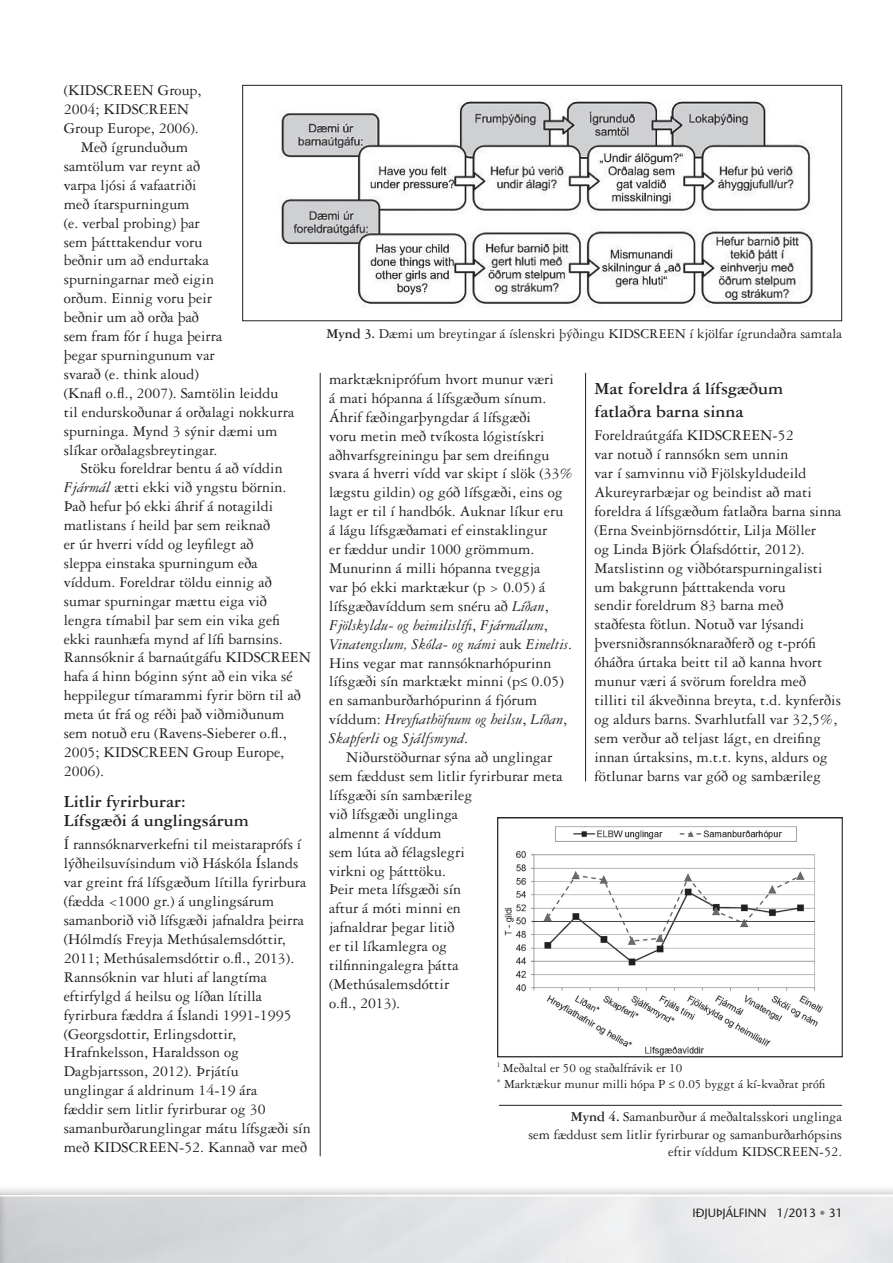
<style>
.page{position:relative;width:893px;height:1263px;background:#fff}
.page>*{position:absolute;margin:0;border:0;box-sizing:border-box;transform-origin:0 0}
.t1{font:700 18px/18.9px "Garamond 3 LT Std";color:#231f20}
.t2{font:15.9px/18.9px "Garamond 3 LT Std";color:#231f20}
.t3{font:14.4px/17.4px "Garamond 3 LT Std";color:#231f20;text-align:right}
.t4{font:13.2px/16.5px "Garamond 3 LT Std";color:#231f20}
.t5{font:500 12px "Stone Sans Std";color:#231f20}
.s1{font-style:italic}
.s2{font-weight:700}
.s3{color:#808285}
</style>
<div class="page">
<div style="left:0;top:1184px;width:893px;height:79px;background:#231f20;opacity:.25"></div>
<img style="left:8px;top:1196px;width:885px;height:67px">
<div style="left:0;top:1184px;width:8px;height:79px;background:#231f20;opacity:.25"></div>
<hr style="left:0;top:1195px;width:893px;height:1px;background:#fff">
<hr style="left:320px;top:373px;width:1px;height:783px;background:#231f20">
<hr style="left:585px;top:373px;width:1px;height:408px;background:#231f20">
<img style="left:279px;top:98px;width:534px;height:210px">
<div style="left:242px;top:85px;width:600px;height:236px;border:1px solid #231f20"></div>
<img style="left:504px;top:826px;width:319px;height:229px">
<hr style="left:499px;top:1105px;width:343px;height:1px;background:#231f20">
<p class="t2" style="left:64px;top:81px;width:139px">(KIDSCREEN Group,</p>
<p class="t2" style="left:64px;top:100px;width:127px">2004; KIDSCREEN</p>
<p class="t2" style="left:64px;top:119px;width:137px">Group Europe, 2006).</p>
<p class="t2" style="left:81px;top:138px;width:109px">Með ígrunduðum</p>
<p class="t2" style="left:64px;top:157px;width:138px">samtölum var reynt að</p>
<p class="t2" style="left:64px;top:176px;width:134px">varpa ljósi á vafaatriði</p>
<p class="t2" style="left:64px;top:195px;width:127px">með ítarspurningum</p>
<p class="t2" style="left:64px;top:213px;width:138px">(e. verbal probing) þar</p>
<p class="t2" style="left:64px;top:232px;width:140px">sem þátttakendur voru</p>
<p class="t2" style="left:64px;top:251px;width:147px">beðnir um að endurtaka</p>
<p class="t2" style="left:64px;top:270px;width:152px">spurningarnar með eigin</p>
<p class="t2" style="left:64px;top:289px;width:150px">orðum. Einnig voru þeir</p>
<p class="t2" style="left:64px;top:308px;width:137px">beðnir um að orða það</p>
<p class="t2" style="left:64px;top:327px;width:160px">sem fram fór í huga þeirra</p>
<p class="t2" style="left:64px;top:346px;width:153px">þegar spurningunum var</p>
<p class="t2" style="left:64px;top:365px;width:137px">svarað (e. think aloud)</p>
<p class="t2" style="left:64px;top:384px;width:216px">(Knafl o.fl., 2007). Samtölin leiddu</p>
<p class="t2" style="left:64px;top:402px;width:232px">til endurskoðunar á orðalagi nokkurra</p>
<p class="t2" style="left:64px;top:421px;width:215px">spurninga. Mynd 3 sýnir dæmi um</p>
<p class="t2" style="left:64px;top:440px;width:155px">slíkar orðalagsbreytingar.</p>
<p class="t2" style="left:81px;top:459px;width:203px">Stöku foreldrar bentu á að víddin</p>
<p class="t2" style="left:64px;top:478px;width:224px"><span class="s1">Fjármál</span> ætti ekki við yngstu börnin.</p>
<p class="t2" style="left:64px;top:497px;width:211px">Það hefur þó ekki áhrif á notagildi</p>
<p class="t2" style="left:64px;top:516px;width:208px">matlistans í heild þar sem reiknað</p>
<p class="t2" style="left:64px;top:535px;width:191px">er úr hverri vídd og leyfilegt að</p>
<p class="t2" style="left:64px;top:554px;width:195px">sleppa einstaka spurningum eða</p>
<p class="t2" style="left:64px;top:573px;width:210px">víddum. Foreldrar töldu einnig að</p>
<p class="t2" style="left:64px;top:592px;width:205px">sumar spurningar mættu eiga við</p>
<p class="t2" style="left:64px;top:610px;width:218px">lengra tímabil þar sem ein vika gefi</p>
<p class="t2" style="left:64px;top:629px;width:221px">ekki raunhæfa mynd af lífi barnsins.</p>
<p class="t2" style="left:64px;top:648px;width:249px">Rannsóknir á barnaútgáfu KIDSCREEN</p>
<p class="t2" style="left:64px;top:667px;width:230px">hafa á hinn bóginn sýnt að ein vika sé</p>
<p class="t2" style="left:64px;top:686px;width:239px">heppilegur tímarammi fyrir börn til að</p>
<p class="t2" style="left:64px;top:705px;width:222px">meta út frá og réði það viðmiðunum</p>
<p class="t2" style="left:64px;top:724px;width:224px">sem notuð eru (Ravens-Sieberer o.fl.,</p>
<p class="t2" style="left:64px;top:743px;width:222px">2005; KIDSCREEN Group Europe,</p>
<p class="t2" style="left:64px;top:762px;width:42px">2006).</p>
<p class="t1" style="left:64px;top:792px;width:187px">Litlir fyrirburar:<br>Lífsgæði á unglingsárum</p>
<p class="t2" style="left:64px;top:835px;width:248px">Í rannsóknarverkefni til meistaraprófs í lýðheilsuvísindum við Háskóla Íslands var greint frá lífsgæðum lítilla fyrirbura (fædda &lt;1000 gr.) á unglingsárum samanborið við lífsgæði jafnaldra þeirra (Hólmdís Freyja Methúsalemsdóttir, 2011; Methúsalemsdóttir o.fl., 2013).<br>Rannsóknin var hluti af langtíma eftirfylgd á heilsu og líðan lítilla fyrirbura fæddra á Íslandi 1991-1995 (Georgsdottir, Erlingsdottir, Hrafnkelsson, Haraldsson og Dagbjartsson, 2012). Þrjátíu<br>unglingar á aldrinum 14-19 ára<br>fæddir sem litlir fyrirburar og 30 samanburðarunglingar mátu lífsgæði sín með KIDSCREEN-52. Kannað var með</p>
<p class="t3" style="left:326px;top:325px;width:517px"><span class="s2">Mynd 3.</span> Dæmi um breytingar á íslenskri þýðingu KIDSCREEN í kjölfar ígrundaðra samtala</p>
<p class="t2" style="left:329px;top:370px;width:245px">marktækniprófum hvort munur væri<br>á mati hópanna á lífsgæðum sínum.<br>Áhrif fæðingarþyngdar á lífsgæði<br>voru metin með tvíkosta lógistískri aðhvarfsgreiningu þar sem dreifingu svara á hverri vídd var skipt í slök (33% lægstu gildin) og góð lífsgæði, eins og lagt er til í handbók. Auknar líkur eru á lágu lífsgæðamati ef einstaklingur<br>er fæddur undir 1000 grömmum.<br>Munurinn á milli hópanna tveggja<br>var þó ekki marktækur (p &gt; 0.05) á lífsgæðavíddum sem snéru að <span class="s1">Líðan</span>, <span class="s1">Fjölskyldu- og heimilislífi</span>, <span class="s1">Fjármálum</span>, <span class="s1">Vinatengslum, Skóla- og námi</span> auk <span class="s1">Eineltis</span>.<br>Hins vegar mat rannsóknarhópurinn lífsgæði sín marktækt minni (p≤ 0.05) en samanburðarhópurinn á fjórum víddum: <span class="s1">Hreyfiathöfnum og heilsu</span>, <span class="s1">Líðan</span>, <span class="s1">Skapferli</span> og <span class="s1">Sjálfsmynd</span>.</p>
<p class="t2" style="left:329px;top:748px;width:235px;text-indent:17px">Niðurstöðurnar sýna að unglingar sem fæddust sem litlir fyrirburar meta lífsgæði sín sambærileg<br>við lífsgæði unglinga<br>almennt á víddum<br>sem lúta að félagslegri<br>virkni og þátttöku.<br>Þeir meta lífsgæði sín<br>aftur á móti minni en<br>jafnaldrar þegar litið<br>er til líkamlegra og<br>tilfinningalegra þátta (Methúsalemsdóttir<br>o.fl., 2013).</p>
<p class="t1" style="left:595px;top:377px;width:190px;line-height:23.1px">Mat foreldra á lífsgæðum fatlaðra barna sinna</p>
<p class="t2" style="left:595px;top:426px;width:248px">Foreldraútgáfa KIDSCREEN-52<br>var notuð í rannsókn sem unnin<br>var í samvinnu við Fjölskyldudeild Akureyrarbæjar og beindist að mati foreldra á lífsgæðum fatlaðra barna sinna (Erna Sveinbjörnsdóttir, Lilja Möller<br>og Linda Björk Ólafsdóttir, 2012).<br>Matslistinn og viðbótarspurningalisti um bakgrunn þátttakenda voru<br>sendir foreldrum 83 barna með<br>staðfesta fötlun. Notuð var lýsandi þversniðsrannsóknaraðferð og t-prófi óháðra úrtaka beitt til að kanna hvort munur væri á svörum foreldra með tilliti til ákveðinna breyta, t.d. kynferðis og aldurs barns. Svarhlutfall var 32,5%, sem verður að teljast lágt, en dreifing innan úrtaksins, m.t.t. kyns, aldurs og fötlunar barns var góð og sambærileg</p>
<p class="t4" style="left:497px;top:1059px;width:330px"><sup>1</sup> Meðaltal er 50 og staðalfrávik er 10<br><sup>*</sup> Marktækur munur milli hópa P ≤ 0.05 byggt á kí-kvaðrat prófi</p>
<p class="t3" style="left:528px;top:1108px;width:315px"><span class="s2">Mynd 4.</span> Samanburður á meðaltalsskori unglinga<br>sem fæddust sem litlir fyrirburar og samanburðarhópsins eftir víddum KIDSCREEN-52.</p>
<p class="t5" style="left:692px;top:1205px;width:152px">IÐJUÞJÁLFINN 1/2013 <span class="s3">•</span> 31</p>
</div>
